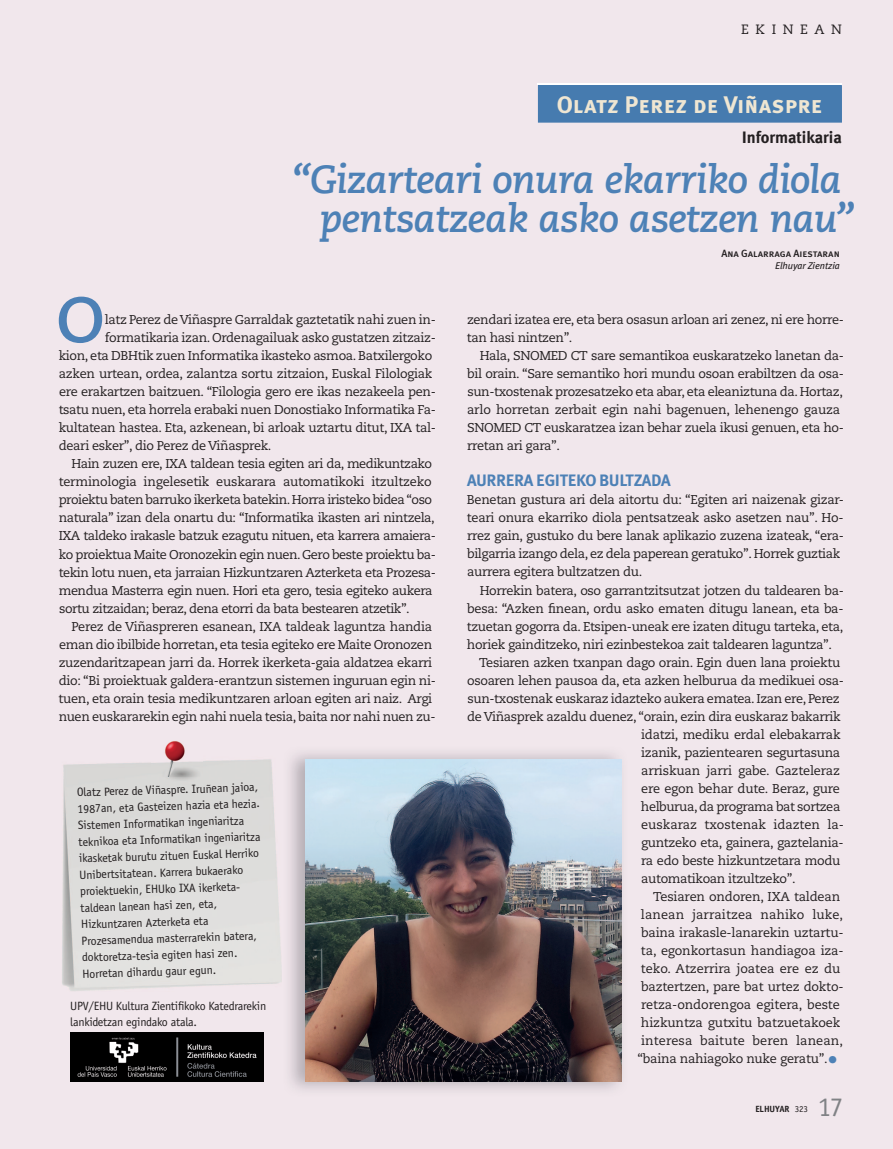
<style>
.page{position:relative;width:893px;height:1149px;background:#fff}
.page>*{position:absolute;margin:0;border:0;box-sizing:border-box;transform-origin:0 0}
.t1{font:700 64.05px "Caecilia LT Std";color:#4d81b6}
.t2{font:italic 700 39px/39px "Caecilia LT Std";letter-spacing:-.02em;color:#4d81b6}
.t3{font:27px "Officina Sans Std";color:#808285}
.t4{font:24px "Meta Plus Bold Caps";letter-spacing:.005em;color:#efe6d2}
.t5{font:700 16.5px "Meta Plus";letter-spacing:-.025em;color:#4d81b6}
.t6{font:700 16.5px "Meta Plus";letter-spacing:-.005em;color:#231f20}
.t7{font:13.5px "Caecilia LT Std";letter-spacing:.49em;color:#231f20}
.t8{font:12.75px/18px "Caecilia LT Std";letter-spacing:-.03em;color:#231f20}
.t9{font:12.75px "Caecilia LT Std";letter-spacing:-.01em;color:#231f20}
.t10{font:12.75px "Caecilia LT Std";letter-spacing:-.005em;color:#231f20}
.t11{font:12.75px "Caecilia LT Std";letter-spacing:.01em;color:#231f20}
.t12{font:12.75px "Caecilia LT Std";letter-spacing:.005em;color:#231f20}
.t13{font:12px/16.5px "Officina Sans Std";letter-spacing:-.02em;color:#231f20}
.t14{font:10.5px "Meta Plus Medium Caps";letter-spacing:-.005em;color:#231f20}
.t15{font:italic 9.75px "Meta Plus";letter-spacing:-.005em;color:#231f20}
.t16{font:700 9px "Officina Sans Std";letter-spacing:-.01em;color:#231f20}
.s1{font-size:21px;color:#4d81b6}
.s2{font-weight:400}
</style>
<div class="page">
<div style="left:0;top:0;width:893px;height:1148px;background:#f1e7ec"></div>
<div style="left:538px;top:85px;width:304px;height:38px;background:#467baf"></div>
<img style="left:70px;top:1032px;width:194px;height:48px">
<hr style="left:538px;top:84px;width:304px;height:1px;background:#fff">
<img style="left:290px;top:753px;width:332px;height:337px">
<img style="left:306px;top:758px;width:316px;height:322px">
<img style="left:62px;top:759px;width:220px;height:232px">
<img style="left:151px;top:741px;width:51px;height:35px">
<p class="t7" style="left:741px;top:21px;width:102px">EKINEAN</p>
<h3 class="t4" style="left:557px;top:91px;width:267px">Olatz Perez de Viñaspre</h3>
<p class="t6" style="left:742px;top:127px;width:102px">Informatikaria</p>
<h2 class="t2" style="left:320px;top:160px;width:537px;text-indent:-28px">“Gizarteari onura ekarriko diola pentsatzeak asko asetzen nau”</h2>
<h1 class="t1" style="left:56px;top:282px;width:50px">O</h1>
<p class="t8" style="left:105px;top:311px;width:333px">latz Perez de Viñaspre Garraldak gaztetatik nahi zuen in-</p>
<p class="t8" style="left:105px;top:329px;width:333px">formatikaria izan. Ordenagailuak asko gustatzen zitzaiz-</p>
<p class="t8" style="left:59px;top:347px;width:375px">kion, eta DBHtik zuen Informatika ikasteko asmoa. Batxilergoko</p>
<p class="t8" style="left:59px;top:365px;width:375px">azken urtean, ordea, zalantza sortu zitzaion, Euskal Filologiak</p>
<p class="t8" style="left:59px;top:383px;width:378px">ere erakartzen baitzuen. “Filologia gero ere ikas nezakeela pen-</p>
<p class="t8" style="left:59px;top:401px;width:379px">tsatu nuen, eta horrela erabaki nuen Donostiako Informatika Fa-</p>
<p class="t8" style="left:59px;top:419px;width:379px">kultatean hastea. Eta, azkenean, bi arloak uztartu ditut, IXA tal-</p>
<p class="t8" style="left:59px;top:437px;width:214px">deari esker”, dio Perez de Viñasprek.</p>
<p class="t8" style="left:72px;top:455px;width:362px">Hain zuzen ere, IXA taldean tesia egiten ari da, medikuntzako</p>
<p class="t8" style="left:59px;top:473px;width:374px">terminologia ingelesetik euskarara automatikoki itzultzeko</p>
<p class="t8" style="left:59px;top:491px;width:375px">proiektu baten barruko ikerketa batekin. Horra iristeko bidea “oso</p>
<p class="t8" style="left:59px;top:509px;width:377px">naturala” izan dela onartu du: “Informatika ikasten ari nintzela,</p>
<p class="t8" style="left:59px;top:527px;width:379px">IXA taldeko irakasle batzuk ezagutu nituen, eta karrera amaiera-</p>
<p class="t8" style="left:59px;top:545px;width:379px">ko proiektua Maite Oronozekin egin nuen. Gero beste proiektu ba-</p>
<p class="t8" style="left:59px;top:563px;width:379px">tekin lotu nuen, eta jarraian Hizkuntzaren Azterketa eta Prozesa-</p>
<p class="t8" style="left:59px;top:581px;width:375px">mendua Masterra egin nuen. Hori eta gero, tesia egiteko aukera</p>
<p class="t8" style="left:59px;top:599px;width:352px">sortu zitzaidan; beraz, dena etorri da bata bestearen atzetik”.</p>
<p class="t8" style="left:72px;top:617px;width:362px">Perez de Viñaspreren esanean, IXA taldeak laguntza handia</p>
<p class="t8" style="left:59px;top:635px;width:375px">eman dio ibilbide horretan, eta tesia egiteko ere Maite Oronozen</p>
<p class="t8" style="left:59px;top:653px;width:375px">zuzendaritzapean jarri da. Horrek ikerketa-gaia aldatzea ekarri</p>
<p class="t8" style="left:59px;top:671px;width:378px">dio: “Bi proiektuak galdera-erantzun sistemen inguruan egin ni-</p>
<p class="t8" style="left:59px;top:689px;width:375px">tuen, eta orain tesia medikuntzaren arloan egiten ari naiz. Argi</p>
<p class="t8" style="left:59px;top:707px;width:378px">nuen euskararekin egin nahi nuela tesia, baita nor nahi nuen zu-</p>
<p class="t13" style="left:76px;top:784px;width:185px;rotate:-2deg">Olatz Perez de Viñaspre. Iruñean jaioa, 1987an, eta Gasteizen hazia eta hezia.<br>Sistemen Informatikan ingeniaritza teknikoa eta Informatikan ingeniaritza ikasketak burutu zituen Euskal Herriko Unibertsitatean. Karrera bukaerako proiektuekin, EHUko IXA ikerketa&shy;taldean lanean hasi zen, eta, Hizkuntzaren Azterketa eta Prozesamendua masterrarekin batera, doktoretza-tesia egiten hasi zen.<br>Horretan dihardu gaur egun.</p>
<p class="t13" style="left:70px;top:997px;width:198px">UPV/EHU Kultura Zientifikoko Katedrarekin lankidetzan egindako atala.</p>
<p class="t14" style="left:721px;top:247px;width:120px">Ana Galarraga Aiestaran</p>
<p class="t15" style="left:775px;top:260px;width:66px">Elhuyar Zientzia</p>
<p class="t8" style="left:467px;top:311px;width:379px">zendari izatea ere, eta bera osasun arloan ari zenez, ni ere horre&shy;tan hasi nintzen”.</p>
<p class="t8" style="left:467px;top:347px;width:378px;text-indent:13px">Hala, SNOMED CT sare semantikoa euskaratzeko lanetan da&shy;bil orain. “Sare semantiko hori mundu osoan erabiltzen da osa&shy;sun-txostenak prozesatzeko eta abar, eta eleaniztuna da. Hortaz, arlo horretan zerbait egin nahi bagenuen, lehenengo gauza SNOMED CT euskaratzea izan behar zuela ikusi genuen, eta ho&shy;rretan ari gara”.</p>
<p class="t5" style="left:467px;top:471px;width:205px">AURRERA EGITEKO BULTZADA</p>
<p class="t8" style="left:467px;top:491px;width:379px">Benetan gustura ari dela aitortu du: “Egiten ari naizenak gizar&shy;teari onura ekarriko diola pentsatzeak asko asetzen nau”. Ho&shy;rrez gain, gustuko du bere lanak aplikazio zuzena izateak, “era&shy;bilgarria izango dela, ez dela paperean geratuko”. Horrek guztiak aurrera egitera bultzatzen du.</p>
<p class="t8" style="left:480px;top:581px;width:366px">Horrekin batera, oso garrantzitsutzat jotzen du taldearen ba-</p>
<p class="t8" style="left:467px;top:599px;width:378px">besa: “Azken nean, ordu asko ematen ditugu lanean, eta ba-</p>
<p class="t8" style="left:467px;top:617px;width:378px">tzuetan gogorra da. Etsipen-uneak ere izaten ditugu tarteka, eta,</p>
<p class="t8" style="left:467px;top:635px;width:367px">horiek gainditzeko, niri ezinbestekoa zait taldearen laguntza”.</p>
<p class="t8" style="left:479px;top:653px;width:363px">Tesiaren azken txanpan dago orain. Egin duen lana proiektu</p>
<p class="t8" style="left:467px;top:671px;width:378px">osoaren lehen pausoa da, eta azken helburua da medikuei osa-</p>
<p class="t8" style="left:467px;top:689px;width:374px">sun-txostenak euskaraz idazteko aukera ematea. Izan ere, Perez</p>
<p class="t8" style="left:467px;top:707px;width:375px">de Viñasprek azaldu duenez, “orain, ezin dira euskaraz bakarrik</p>
<p class="t8" style="left:641px;top:725px;width:201px">idatzi, mediku erdal elebakarrak</p>
<p class="t8" style="left:641px;top:743px;width:201px">izanik, pazientearen segurtasuna</p>
<p class="t9" style="left:641px;top:762px;width:200px">arriskuan jarri gabe. Gazteleraz</p>
<p class="t8" style="left:641px;top:779px;width:200px">ere egon behar dute. Beraz, gure</p>
<p class="t8" style="left:641px;top:797px;width:201px">helburua, da programa bat sortzea</p>
<p class="t10" style="left:641px;top:816px;width:204px">euskaraz txostenak idazten la-</p>
<p class="t8" style="left:641px;top:833px;width:204px">guntzeko eta, gainera, gaztelania-</p>
<p class="t8" style="left:641px;top:851px;width:201px">ra edo beste hizkuntzetara modu</p>
<p class="t8" style="left:641px;top:869px;width:156px">automatikoan itzultzeko”.</p>
<p class="t8" style="left:653px;top:887px;width:189px">Tesiaren ondoren, IXA taldean</p>
<p class="t11" style="left:641px;top:906px;width:204px">lanean jarraitzea nahiko luke,</p>
<p class="t8" style="left:641px;top:923px;width:204px">baina irakasle-lanarekin uztartu-</p>
<p class="t9" style="left:641px;top:942px;width:204px">ta, egonkortasun handiagoa iza-</p>
<p class="t10" style="left:641px;top:960px;width:201px">teko. Atzerrira joatea ere ez du</p>
<p class="t8" style="left:641px;top:977px;width:204px">baztertzen, pare bat urtez dokto-</p>
<p class="t10" style="left:641px;top:996px;width:200px">retza-ondorengoa egitera, beste</p>
<p class="t9" style="left:641px;top:1014px;width:201px">hizkuntza gutxitu batzuetakoek</p>
<p class="t12" style="left:641px;top:1032px;width:203px">interesa baitute beren lanean,</p>
<p class="t8" style="left:637px;top:1049px;width:202px">“baina nahiagoko nuke geratu”.<span class="s1">•</span></p>
<p class="t16" style="left:755px;top:1102px;width:54px">ELHUYAR <span class="s2">323</span></p>
<h3 class="t3" style="left:818px;top:1090px;width:27px">17</h3>
</div>
